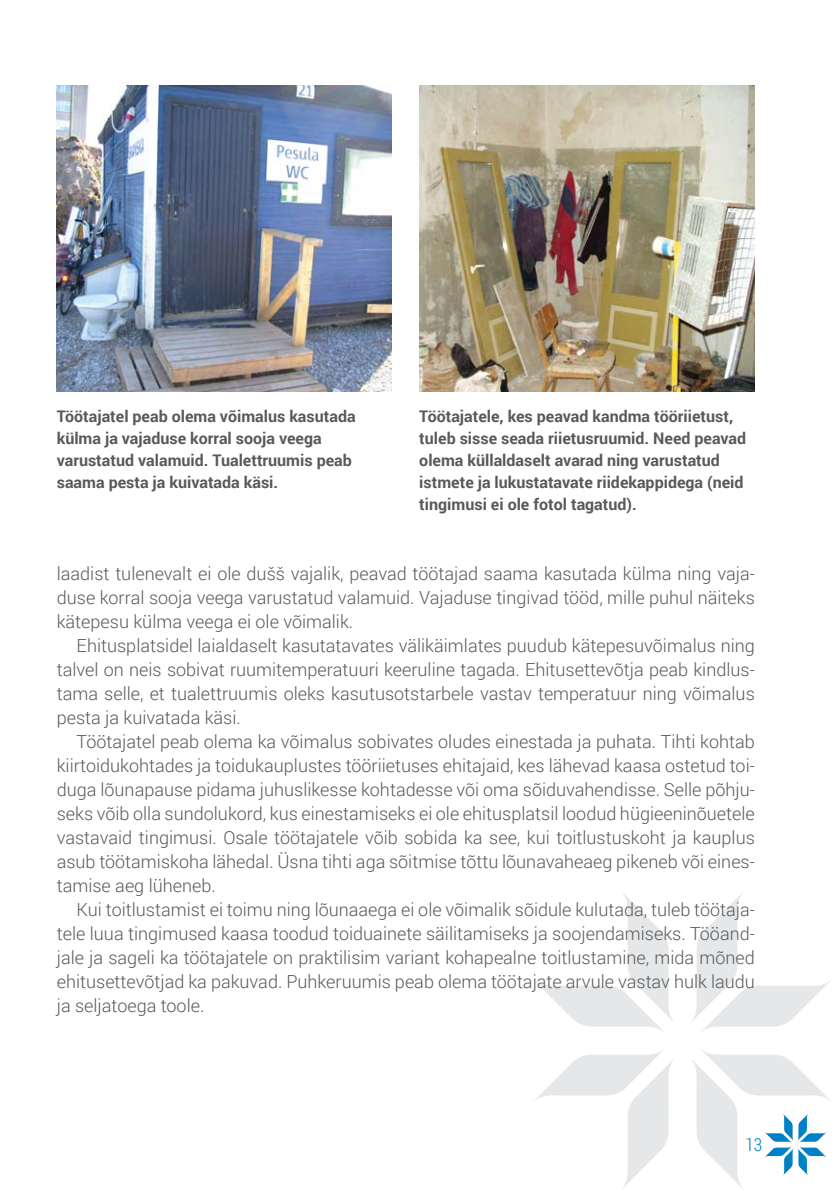
<style>
.page{position:relative;width:840px;height:1191px;background:#fff}
.page>*{position:absolute;margin:0;border:0;box-sizing:border-box;transform-origin:0 0}
.t1{font:300 18px/24px "Roboto";color:#58595b;text-align:justify}
.t2{font:300 18px "Roboto Condensed";color:#0081c6}
.t3{font:700 16px/22px "Roboto";color:#58595b}
</style>
<div class="page">
<svg style="left:691px;top:893px;width:140px;height:139px"></svg>
<svg style="left:534px;top:1049px;width:140px;height:140px"></svg>
<svg style="left:534px;top:893px;width:140px;height:139px"></svg>
<svg style="left:691px;top:1049px;width:140px;height:140px"></svg>
<img style="left:57px;top:85px;width:335px;height:306px">
<img style="left:419px;top:85px;width:335px;height:306px">
<p class="t3" style="left:57px;top:405px;width:300px">Töötajatel peab olema võimalus kasutada külma ja vajaduse korral sooja veega varustatud valamuid. Tualettruumis peab saama pesta ja kuivatada käsi.</p>
<p class="t3" style="left:419px;top:405px;width:328px">Töötajatele, kes peavad kandma tööriietust, tuleb sisse seada riietusruumid. Need peavad olema küllaldaselt avarad ning varustatud istmete ja lukustatavate riidekappidega (neid tingimusi ei ole fotol tagatud).</p>
<p class="t1" style="left:57px;top:561px;width:699px">laadist tulenevalt ei ole dušš vajalik, peavad töötajad saama kasutada külma ning vaja&shy;duse korral sooja veega varustatud valamuid. Vajaduse tingivad tööd, mille puhul näiteks kätepesu külma veega ei ole võimalik.</p>
<p class="t1" style="left:57px;top:633px;width:699px;text-indent:20px">Ehitusplatsidel laialdaselt kasutatavates välikäimlates puudub kätepesuvõimalus ning talvel on neis sobivat ruumitemperatuuri keeruline tagada. Ehitusettevõtja peab kindlus&shy;tama selle, et tualettruumis oleks kasutusotstarbele vastav temperatuur ning võimalus pesta ja kuivatada käsi.</p>
<p class="t1" style="left:57px;top:729px;width:699px;text-indent:20px">Töötajatel peab olema ka võimalus sobivates oludes einestada ja puhata. Tihti kohtab kiirtoidukohtades ja toidukauplustes tööriietuses ehitajaid, kes lähevad kaasa ostetud toi&shy;duga lõunapause pidama juhuslikesse kohtadesse või oma sõiduvahendisse. Selle põhju&shy;seks võib olla sundolukord, kus einestamiseks ei ole ehitusplatsil loodud hügieeninõuetele vastavaid tingimusi. Osale töötajatele võib sobida ka see, kui toitlustuskoht ja kauplus asub töötamiskoha lähedal. Üsna tihti aga sõitmise tõttu lõunavaheaeg pikeneb või eines&shy;tamise aeg lüheneb.</p>
<p class="t1" style="left:57px;top:897px;width:699px;text-indent:20px">Kui toitlustamist ei toimu ning lõunaaega ei ole võimalik sõidule kulutada, tuleb töötaja&shy;tele luua tingimused kaasa toodud toiduainete säilitamiseks ja soojendamiseks. Tööand&shy;jale ja sageli ka töötajatele on praktilisim variant kohapealne toitlustamine, mida mõned ehitusettevõtjad ka pakuvad. Puhkeruumis peab olema töötajate arvule vastav hulk laudu ja seljatoega toole.</p>
<p class="t2" style="left:745px;top:1132px;width:18px">13</p>
</div>
